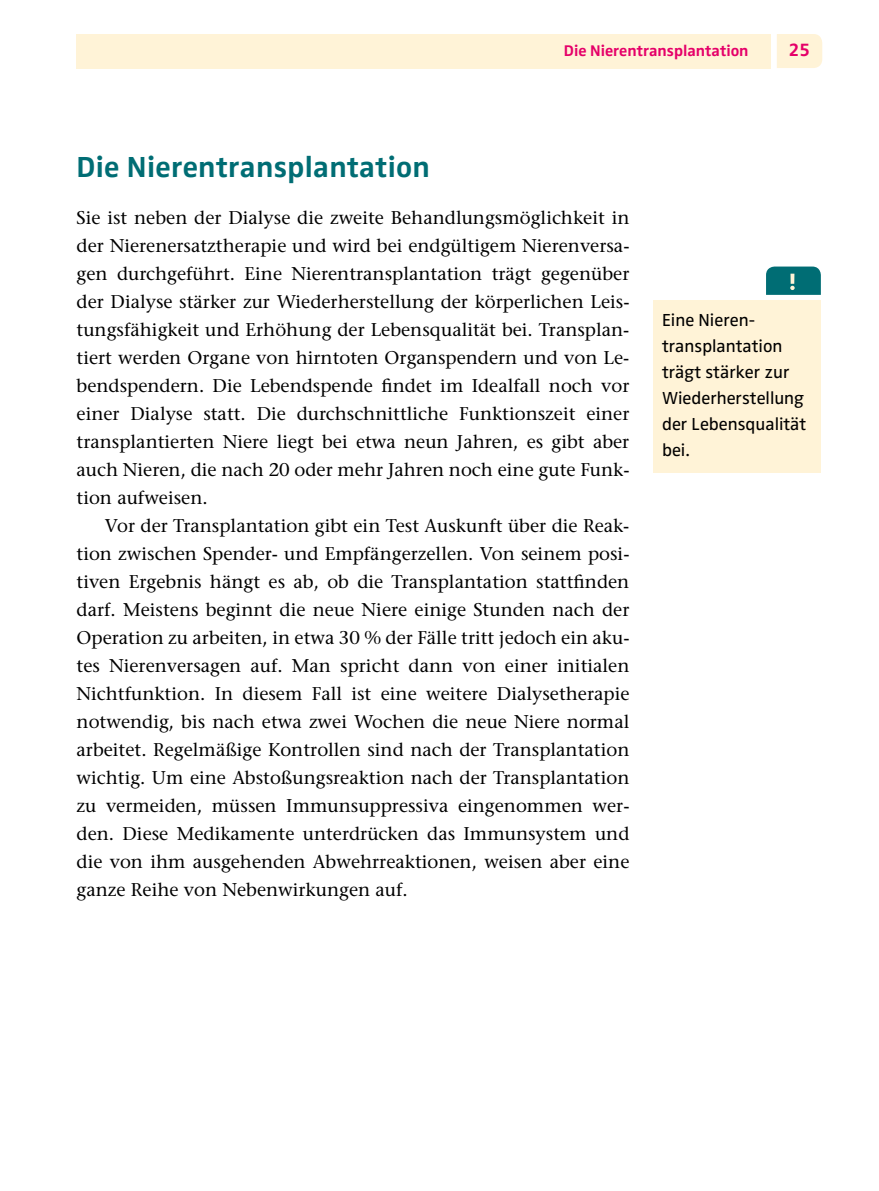
<style>
.page{position:relative;width:879px;height:1191px;background:#fff}
.page>*{position:absolute;margin:0;border:0;box-sizing:border-box;transform-origin:0 0}
.t1{font:700 30px "Zwo Pro";letter-spacing:.01em;color:#006d74}
.t2{font:18.4px "Stone Serif";color:#000}
.t3{font:700 18.4px "Zwo Pro";color:#e50069}
.t4{font:18px/26px "Zwo Pro";color:#000}
.t5{font:700 16px "Zwo Pro";color:#e50069}
</style>
<div class="page">
<div style="left:77px;top:34px;width:694px;height:34px;background:#fff3d7"></div>
<div style="left:777px;top:34px;width:45px;height:34px;background:#fff3d7"></div>
<div style="left:653px;top:300px;width:168px;height:173px;background:#fff3d7"></div>
<svg style="left:766px;top:266px;width:55px;height:29px"></svg>
<p class="t5" style="left:564px;top:41px;width:186px">Die Nierentransplantation</p>
<p class="t3" style="left:789px;top:39px;width:23px">25</p>
<p class="t1" style="left:77px;top:149px;width:355px">Die Nierentransplantation</p>
<p class="t2" style="left:77px;top:207px;width:554px">Sie ist neben der Dialyse die zweite Behandlungsmöglichkeit in</p>
<p class="t2" style="left:77px;top:235px;width:554px">der Nierenersatztherapie und wird bei endgültigem Nierenversa-</p>
<p class="t2" style="left:77px;top:263px;width:554px">gen durchgeführt. Eine Nierentransplantation trägt gegenüber</p>
<p class="t2" style="left:77px;top:291px;width:554px">der Dialyse stärker zur Wiederherstellung der körperlichen Leis-</p>
<p class="t2" style="left:77px;top:319px;width:554px">tungsfähigkeit und Erhöhung der Lebensqualität bei. Transplan-</p>
<p class="t2" style="left:77px;top:347px;width:554px">tiert werden Organe von hirntoten Organspendern und von Le-</p>
<p class="t2" style="left:77px;top:375px;width:554px">bendspendern. Die Lebendspende findet im Idealfall noch vor</p>
<p class="t2" style="left:77px;top:403px;width:554px">einer Dialyse statt. Die durchschnittliche Funktionszeit einer</p>
<p class="t2" style="left:77px;top:431px;width:554px">transplantierten Niere liegt bei etwa neun Jahren, es gibt aber</p>
<p class="t2" style="left:77px;top:459px;width:554px">auch Nieren, die nach 20 oder mehr Jahren noch eine gute Funk-</p>
<p class="t2" style="left:77px;top:487px;width:133px">tion aufweisen.</p>
<p class="t2" style="left:105px;top:515px;width:526px">Vor der Transplantation gibt ein Test Auskunft über die Reak-</p>
<p class="t2" style="left:77px;top:543px;width:554px">tion zwischen Spender- und Empfängerzellen. Von seinem posi-</p>
<p class="t2" style="left:77px;top:571px;width:554px">tiven Ergebnis hängt es ab, ob die Transplantation stattfinden</p>
<p class="t2" style="left:77px;top:599px;width:554px">darf. Meistens beginnt die neue Niere einige Stunden nach der</p>
<p class="t2" style="left:77px;top:627px;width:554px">Operation zu arbeiten, in etwa 30 % der Fälle tritt jedoch ein aku-</p>
<p class="t2" style="left:77px;top:655px;width:554px">tes Nierenversagen auf. Man spricht dann von einer initialen</p>
<p class="t2" style="left:77px;top:683px;width:554px">Nichtfunktion. In diesem Fall ist eine weitere Dialysetherapie</p>
<p class="t2" style="left:77px;top:711px;width:554px">notwendig, bis nach etwa zwei Wochen die neue Niere normal</p>
<p class="t2" style="left:77px;top:739px;width:554px">arbeitet. Regelmäßige Kontrollen sind nach der Transplantation</p>
<p class="t2" style="left:77px;top:767px;width:554px">wichtig. Um eine Abstoßungsreaktion nach der Transplantation</p>
<p class="t2" style="left:77px;top:795px;width:554px">zu vermeiden, müssen Immunsuppressiva eingenommen wer-</p>
<p class="t2" style="left:77px;top:823px;width:554px">den. Diese Medikamente unterdrücken das Immunsystem und</p>
<p class="t2" style="left:77px;top:851px;width:554px">die von ihm ausgehenden Abwehrreaktionen, weisen aber eine</p>
<p class="t2" style="left:77px;top:879px;width:333px">ganze Reihe von Nebenwirkungen auf.</p>
<p class="t4" style="left:662px;top:307px;width:146px">Eine Nieren&shy;transplantation trägt stärker zur<br>Wiederherstellung der Lebensqualität bei.</p>
</div>
